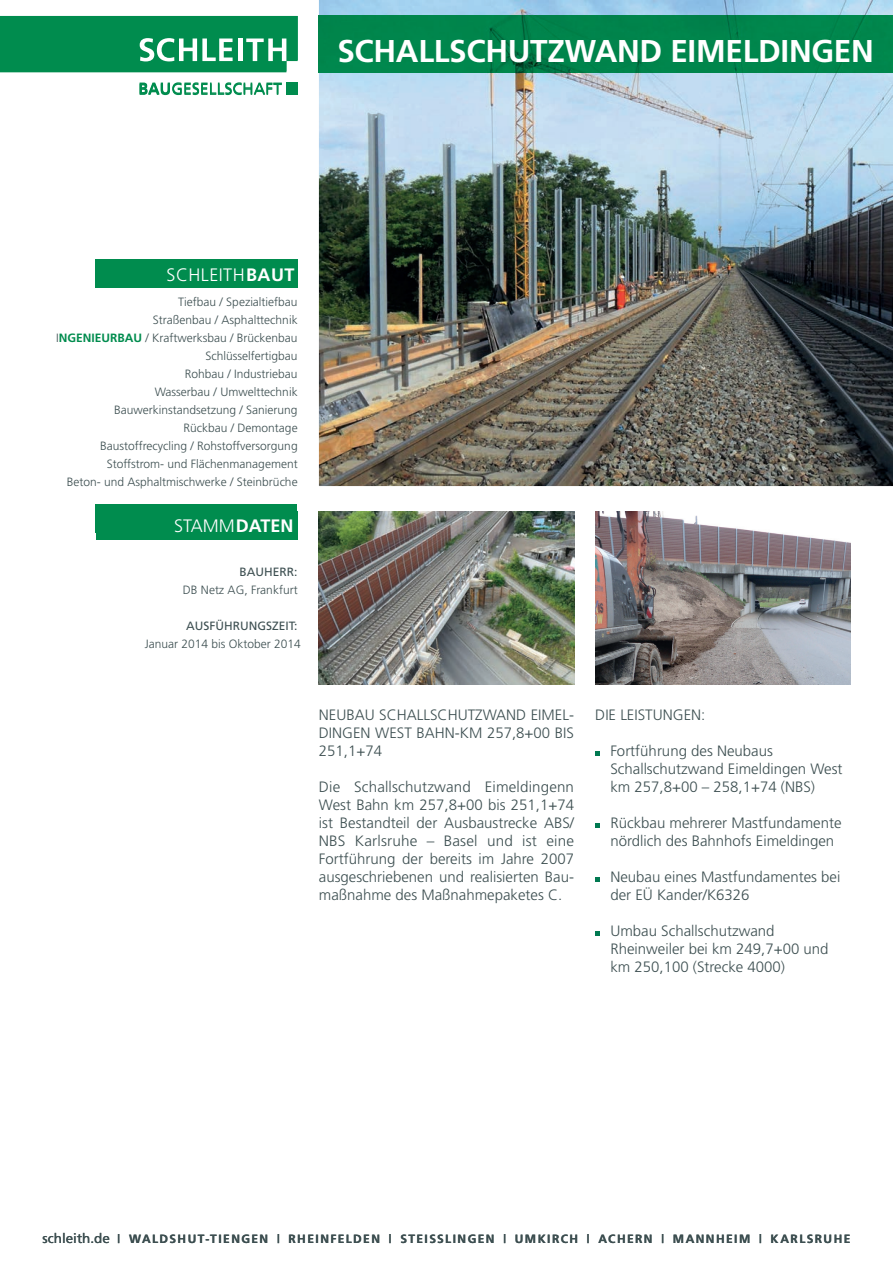
<style>
.page{position:relative;width:893px;height:1263px;background:#fff}
.page>*{position:absolute;margin:0;border:0;box-sizing:border-box;transform-origin:0 0}
.t1{font:700 31.5px "Frutiger";letter-spacing:-.01em;color:#fff}
.t2{font:300 18px "Frutiger";color:#fff}
.t3{font:300 18px "Frutiger";letter-spacing:.025em;color:#fff}
.t4{font:300 15px/18px "Frutiger";color:#3d4f51}
.t5{font:300 12px/18px "Frutiger";color:#3d4f51;text-align:right}
.t6{font:700 12px "Frutiger";letter-spacing:.12em;color:#3d4f51}
.t7{font:12px "Frutiger";color:#3d4f51}
.s1{font-weight:700}
.s2{font-weight:700;color:#008c4e}
.s3{font-weight:400;font-size:13.5px}
</style>
<div class="page">
<div style="left:95px;top:504px;width:202px;height:29px;background:#008c4e"></div>
<div style="left:286px;top:83px;width:12px;height:11px;background:#008c4e"></div>
<img style="left:319px;top:0;width:574px;height:486px">
<div style="left:319px;top:16px;width:574px;height:57px;background:#00854c"></div>
<img style="left:319px;top:511px;width:255px;height:173px">
<svg style="left:595px;top:752px;width:5px;height:4px"></svg>
<svg style="left:595px;top:824px;width:5px;height:4px"></svg>
<svg style="left:595px;top:878px;width:5px;height:4px"></svg>
<svg style="left:595px;top:932px;width:5px;height:4px"></svg>
<svg style="left:140px;top:82px;width:142px;height:13px"></svg>
<div style="left:286px;top:84px;width:12px;height:11px;background:#008c4e"></div>
<svg style="left:0;top:16px;width:298px;height:56px;background:#18965e"></svg>
<img style="left:595px;top:511px;width:255px;height:173px">
<div style="left:96px;top:259px;width:202px;height:29px;background:#008c4e"></div>
<div style="left:96px;top:511px;width:202px;height:29px;background:#008c4e"></div>
<h1 class="t1" style="left:337px;top:32px;width:538px">SCHALLSCHUTZWAND EIMELDINGEN</h1>
<p class="t3" style="left:167px;top:264px;width:129px">SCHLEITH<span class="s1">BAUT</span></p>
<p class="t5" style="left:56px;top:293px;width:243px">Tiefbau / Spezialtiefbau<br>Straßenbau / Asphalttechnik<br>I<span class="s2">NGENIEURBAU</span> / Kraftwerksbau / Brückenbau<br>Schlüsselfertigbau<br>Rohbau / Industriebau<br>Wasserbau / Umwelttechnik<br>Bauwerkinstandsetzung / Sanierung<br>Rückbau / Demontage<br>Baustoffrecycling / Rohstoffversorgung<br>Stoffstrom- und Flächenmanagement<br>Beton- und Asphaltmischwerke / Steinbrüche</p>
<p class="t2" style="left:174px;top:508px;width:121px">STAMM<span class="s1">DATEN</span></p>
<p class="t2" style="left:174px;top:515px;width:121px">STAMM<span class="s1">DATEN</span></p>
<p class="t7" style="left:240px;top:565px;width:59px">BAUHERR:</p>
<p class="t5" style="left:183px;top:581px;width:116px">DB Netz AG, Frankfurt</p>
<p class="t7" style="left:186px;top:619px;width:113px">AUSFÜHRUNGSZEIT:</p>
<p class="t5" style="left:145px;top:635px;width:158px">Januar 2014 bis Oktober 2014</p>
<p class="t4" style="left:319px;top:706px;width:257px;text-align:justify">NEUBAU SCHALLSCHUTZWAND EIMEL-DINGEN WEST BAHN-KM 257,8+00 BIS 251,1+74</p>
<p class="t4" style="left:319px;top:778px;width:257px;text-align:justify">Die Schallschutzwand Eimeldingenn West Bahn km 257,8+00 bis 251,1+74 ist Bestandteil der Ausbaustrecke ABS/ NBS Karlsruhe – Basel und ist eine Fortführung der bereits im Jahre 2007 ausgeschriebenen und realisierten Bau&shy;maßnahme des Maßnahmepaketes C.</p>
<p class="t4" style="left:595px;top:706px;width:112px">DIE LEISTUNGEN:</p>
<p class="t4" style="left:610px;top:742px;width:234px">Fortführung des Neubaus<br>Schallschutzwand Eimeldingen West km 257,8+00 – 258,1+74 (NBS)</p>
<p class="t4" style="left:610px;top:814px;width:233px">Rückbau mehrerer Mastfundamente nördlich des Bahnhofs Eimeldingen</p>
<p class="t4" style="left:610px;top:868px;width:232px">Neubau eines Mastfundamentes bei der EÜ Kander/K6326</p>
<p class="t4" style="left:610px;top:922px;width:220px">Umbau Schallschutzwand<br>Rheinweiler bei km 249,7+00 und km 250,100 (Strecke 4000)</p>
<p class="t6" style="left:43px;top:1231px;width:809px"><span class="s3">schleith.de</span> | WALDSHUT-TIENGEN | RHEINFELDEN | STEISSLINGEN | UMKIRCH | ACHERN | MANNHEIM | KARLSRUHE</p>
</div>
